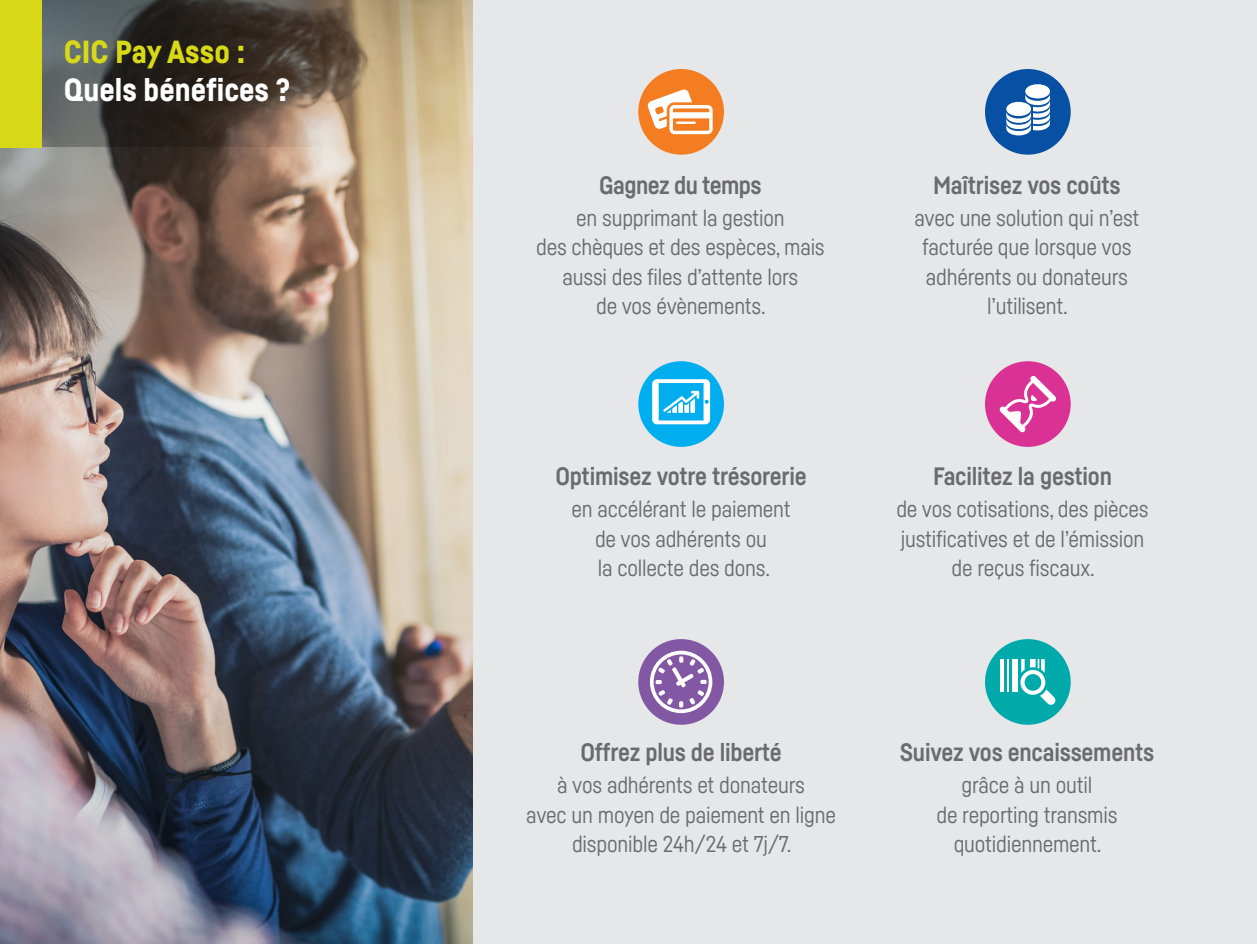
<style>
.page{position:relative;width:1257px;height:944px;background:#fff}
.page>*{position:absolute;margin:0;border:0;box-sizing:border-box;transform-origin:0 0}
.t1{font:900 31.5px "Fabrikat";color:#fff}
.t2{font:900 31.5px "Fabrikat";color:#d7d918}
.Mentions_Obligatoire{font:700 24.75px "Fabrikat";letter-spacing:-.01em;color:#6b6b6e}
.Mentions_Obligatoire-2{font:22.5px/29.2px "Fabrikat";letter-spacing:-.01em;color:#6b6b6e;text-align:center}
</style>
<div class="page">
<div style="left:0;top:0;width:1256px;height:944px;background:#e6e7e9"></div>
<img style="left:0;top:0;width:472px;height:944px">
<div style="left:985px;top:639px;width:85px;height:86px;background:#00a9aa;border-radius:50%"></div>
<hr style="left:1006px;top:659px;width:2px;height:32px;background:#fff">
<svg style="left:1000px;top:659px;width:3px;height:32px"></svg>
<div style="left:1012px;top:659px;width:5px;height:32px;background:#fff"></div>
<svg style="left:1020px;top:659px;width:35px;height:46px"></svg>
<div style="left:985px;top:361px;width:85px;height:86px;background:#d93194;border-radius:50%"></div>
<svg style="left:999px;top:376px;width:57px;height:57px"></svg>
<div style="left:638px;top:639px;width:86px;height:86px;background:#8257a3;border-radius:50%"></div>
<svg style="left:650px;top:651px;width:62px;height:62px"></svg>
<div style="left:638px;top:69px;width:86px;height:86px;background:#f47d21;border-radius:50%"></div>
<svg style="left:647px;top:90px;width:65px;height:44px"></svg>
<div style="left:638px;top:361px;width:86px;height:86px;background:#00aeef;border-radius:50%"></div>
<svg style="left:652px;top:379px;width:58px;height:45px"></svg>
<div style="left:985px;top:69px;width:85px;height:86px;background:#0850a3;border-radius:50%"></div>
<svg style="left:1006px;top:84px;width:44px;height:52px"></svg>
<svg style="left:42px;top:0;width:409px;height:146px;background:#695e4f"></svg>
<div style="left:0;top:0;width:42px;height:147px;background:#d7d918"></div>
<p class="t2" style="left:64px;top:33px;width:183px">CIC Pay Asso :</p>
<p class="t1" style="left:64px;top:70px;width:228px">Quels bénéfices ?</p>
<p class="Mentions_Obligatoire" style="left:599px;top:170px;width:164px">Gagnez du temps</p>
<p class="Mentions_Obligatoire-2" style="left:536px;top:203px;width:290px">en supprimant la gestion<br>des chèques et des espèces, mais aussi des files d’attente lors<br>de vos évènements.</p>
<p class="Mentions_Obligatoire" style="left:555px;top:461px;width:253px">Optimisez votre trésorerie</p>
<p class="Mentions_Obligatoire-2" style="left:571px;top:494px;width:221px">en accélérant le paiement</p>
<p class="Mentions_Obligatoire-2" style="left:595px;top:523px;width:173px">de vos adhérents ou</p>
<p class="Mentions_Obligatoire-2" style="left:598px;top:553px;width:174px">la collecte des dons.</p>
<p class="Mentions_Obligatoire" style="left:933px;top:170px;width:189px">Maîtrisez vos coûts</p>
<p class="Mentions_Obligatoire-2" style="left:914px;top:203px;width:226px">avec une solution qui n’est</p>
<p class="Mentions_Obligatoire-2" style="left:922px;top:232px;width:211px">facturée que lorsque vos</p>
<p class="Mentions_Obligatoire-2" style="left:925px;top:261px;width:204px">adhérents ou donateurs</p>
<p class="Mentions_Obligatoire-2" style="left:987px;top:291px;width:82px">l’utilisent.</p>
<p class="Mentions_Obligatoire" style="left:933px;top:461px;width:180px">Facilitez la gestion</p>
<p class="Mentions_Obligatoire-2" style="left:896px;top:494px;width:254px">de vos cotisations, des pièces justificatives et de l’émission de reçus fiscaux.</p>
<p class="Mentions_Obligatoire" style="left:580px;top:737px;width:203px">Offrez plus de liberté</p>
<p class="Mentions_Obligatoire-2" style="left:557px;top:770px;width:249px">à vos adhérents et donateurs</p>
<p class="Mentions_Obligatoire-2" style="left:526px;top:799px;width:311px">avec un moyen de paiement en ligne</p>
<p class="Mentions_Obligatoire-2" style="left:572px;top:829px;width:221px">disponible 24h/24 et 7j/7.</p>
<p class="Mentions_Obligatoire" style="left:899px;top:737px;width:256px">Suivez vos encaissements</p>
<p class="Mentions_Obligatoire-2" style="left:961px;top:770px;width:132px">grâce à un outil</p>
<p class="Mentions_Obligatoire-2" style="left:936px;top:799px;width:183px">de reporting transmis quotidiennement.</p>
</div>
